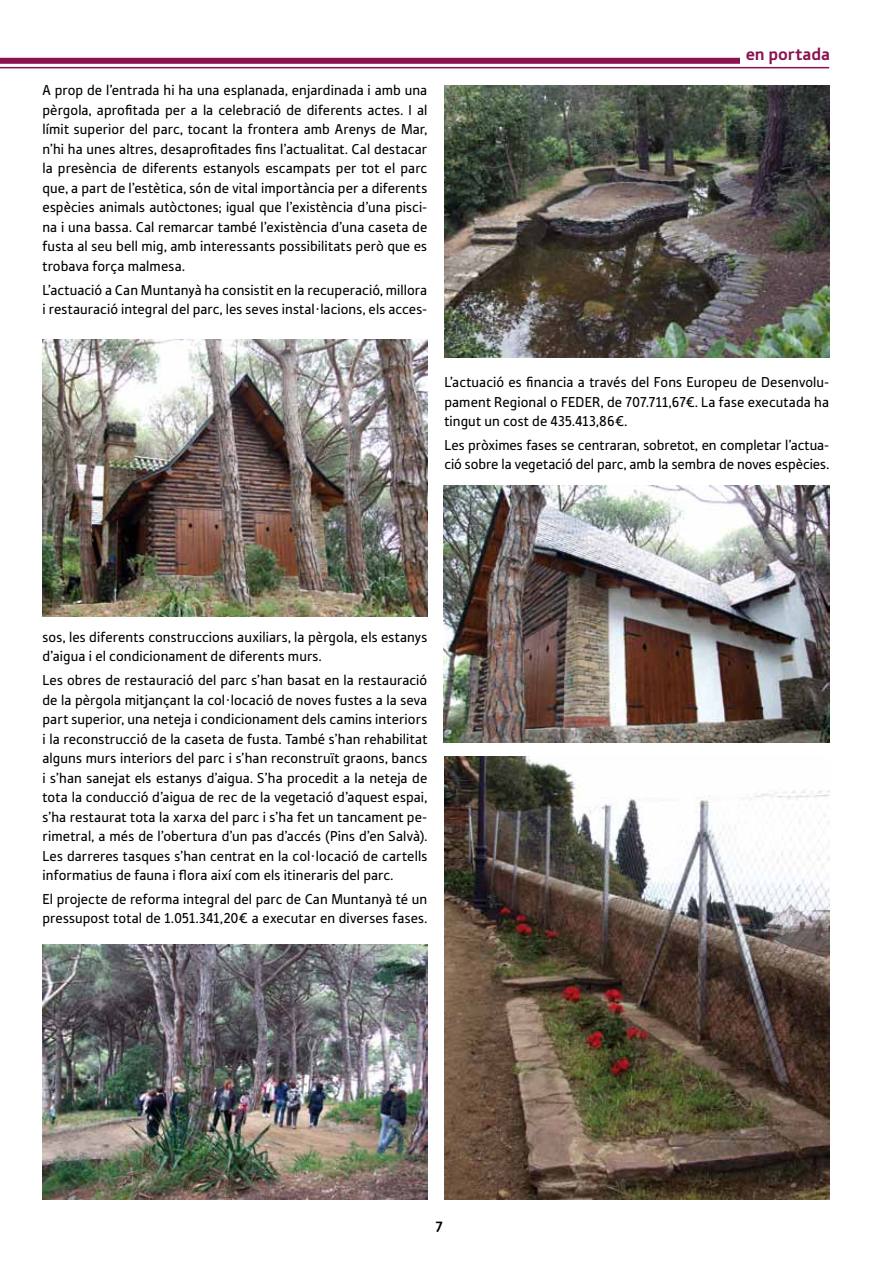
<style>
.page{position:relative;width:893px;height:1263px;background:#fff}
.page>*{position:absolute;margin:0;border:0;box-sizing:border-box;transform-origin:0 0}
.t1{font:700 18px "Tabula ITC Std";letter-spacing:-.005em;color:#89124f}
.t2{font:15px/19.5px "Tabula ITC Std";letter-spacing:.005em;color:#000}
.t3{font:700 15px "Scala Sans";color:#000}
</style>
<div class="page">
<hr style="left:0;top:67px;width:829px;height:1px;background:#89124f">
<div style="left:0;top:58px;width:829px;height:6px;background:#89124f"></div>
<div style="left:740px;top:44px;width:89px;height:21px;background:#fff"></div>
<img style="left:444px;top:757px;width:385px;height:442px">
<img style="left:43px;top:339px;width:384px;height:277px">
<img style="left:444px;top:85px;width:385px;height:272px">
<img style="left:444px;top:485px;width:386px;height:257px">
<img style="left:43px;top:944px;width:384px;height:255px">
<p class="t2" style="left:43px;top:80px;width:386px;text-align:justify">A prop de l’entrada hi ha una esplanada, enjardinada i amb una pèrgola, aprofitada per a la celebració de diferents actes. I al límit superior del parc, tocant la frontera amb Arenys de Mar, n’hi ha unes altres, desaprofitades fins l’actualitat. Cal destacar la presència de diferents estanyols escampats per tot el parc que, a part de l’estètica, són de vital importància per a diferents espècies animals autòctones; igual que l’existència d’una pisci&shy;na i una bassa. Cal remarcar també l’existència d’una caseta de fusta al seu bell mig, amb interessants possibilitats però que es trobava força malmesa.</p>
<p class="t2" style="left:43px;top:280px;width:386px">L’actuació a Can Muntanyà ha consistit en la recuperació, millora i restauració integral del parc, les seves instal·lacions, els acces-</p>
<p class="t1" style="left:746px;top:44px;width:86px">en portada</p>
<p class="t2" style="left:444px;top:372px;width:386px;text-align:justify">L’actuació es financia a través del Fons Europeu de Desenvolu&shy;pament Regional o FEDER, de 707.711,67€. La fase executada ha tingut un cost de 435.413,86€.</p>
<p class="t2" style="left:444px;top:435px;width:386px">Les pròximes fases se centraran, sobretot, en completar l’actua&shy;ció sobre la vegetació del parc, amb la sembra de noves espècies.</p>
<p class="t2" style="left:43px;top:627px;width:386px">sos, les diferents construccions auxiliars, la pèrgola, els estanys d’aigua i el condicionament de diferents murs.</p>
<p class="t2" style="left:43px;top:670px;width:386px;text-align:justify">Les obres de restauració del parc s’han basat en la restauració de la pèrgola mitjançant la col·locació de noves fustes a la seva part superior, una neteja i condicionament dels camins interiors i la reconstrucció de la caseta de fusta. També s’han rehabilitat alguns murs interiors del parc i s’han reconstruït graons, bancs i s’han sanejat els estanys d’aigua. S’ha procedit a la neteja de tota la conducció d’aigua de rec de la vegetació d’aquest espai, s’ha restaurat tota la xarxa del parc i s’ha fet un tancament pe&shy;rimetral, a més de l’obertura d’un pas d’accés (Pins d’en Salvà).<br>Les darreres tasques s’han centrat en la col·locació de cartells informatius de fauna i flora així com els itineraris del parc.</p>
<p class="t2" style="left:43px;top:889px;width:386px">El projecte de reforma integral del parc de Can Muntanyà té un pressupost total de 1.051.341,20€ a executar en diverses fases.</p>
<p class="t3" style="left:436px;top:1216px;width:8px">7</p>
</div>
